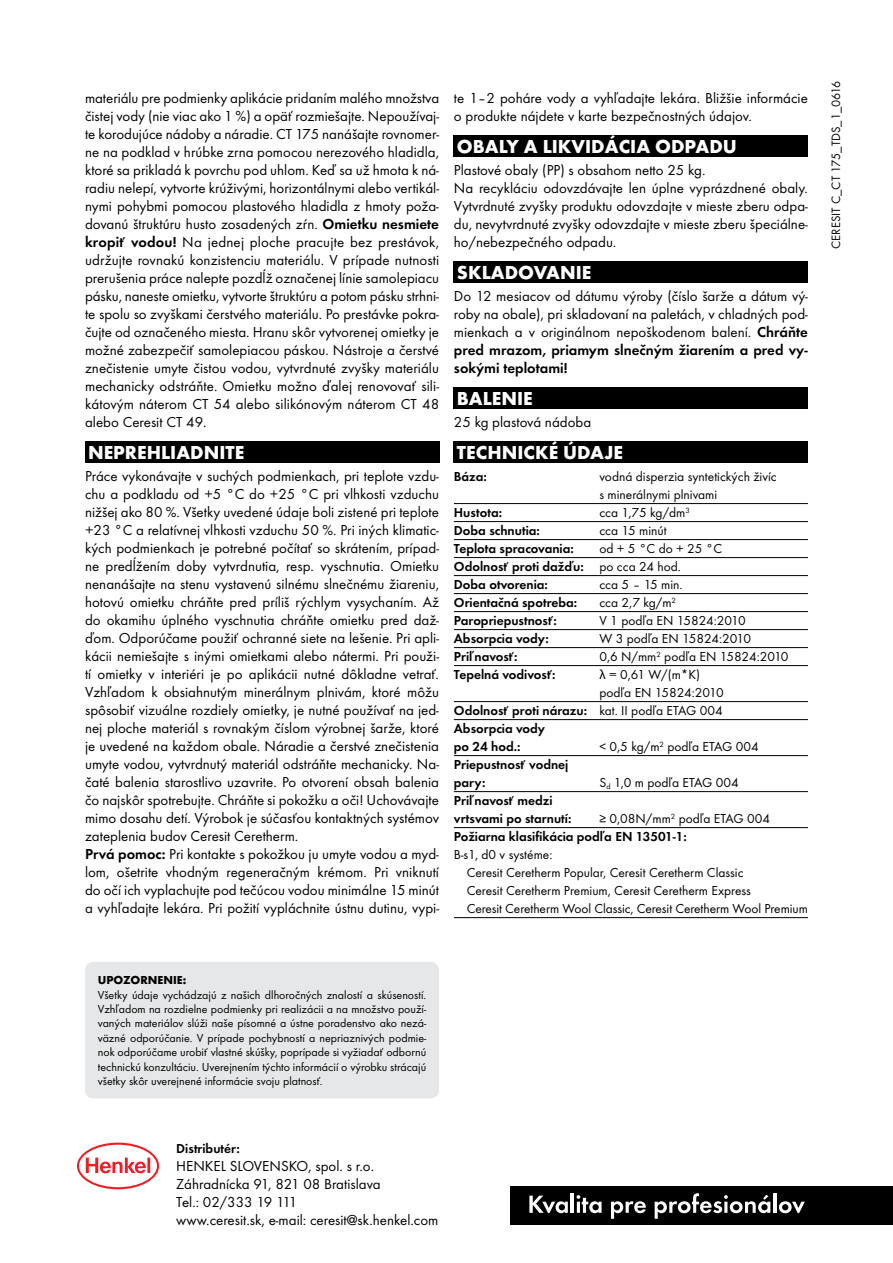
<style>
.page{position:relative;width:893px;height:1263px;background:#fff}
.page>*{position:absolute;margin:0;border:0;box-sizing:border-box;transform-origin:0 0}
.t1{font:700 19.5px "Futura TOT";color:#fff}
.t2{font:15px/18px "Futura TOT";color:#000}
.t3{font:13.5px/18px "Futura TOT";color:#000}
.t4{font:600 13.5px/18px "Futura TOT";color:#000}
.t5{font:12.6px "Futura TOT";color:#000}
.t6{font:12px/14.4px "Futura TOT";color:#000;text-align:justify}
.t7{font:700 12px "Futura TOT";color:#000}
.s1{font-weight:600}
.s2{font-weight:400}
.s3{font-family:"Myriad Pro"}
</style>
<div class="page">
<div style="left:510px;top:1186px;width:383px;height:39px;background:#000"></div>
<svg style="left:529px;top:1195px;width:39px;height:18px"></svg>
<hr style="left:571px;top:1193px;width:3px;height:20px;background:#fff">
<svg style="left:577px;top:1195px;width:24px;height:18px"></svg>
<svg style="left:611px;top:1201px;width:35px;height:18px"></svg>
<svg style="left:655px;top:1193px;width:115px;height:26px"></svg>
<hr style="left:773px;top:1193px;width:3px;height:20px;background:#fff">
<svg style="left:779px;top:1201px;width:26px;height:12px"></svg>
<div style="left:85px;top:442px;width:354px;height:21px;background:#000"></div>
<hr style="left:454px;top:503px;width:354px;height:1px;background:#000">
<hr style="left:454px;top:521px;width:354px;height:1px;background:#000">
<hr style="left:454px;top:539px;width:354px;height:1px;background:#000">
<hr style="left:454px;top:557px;width:354px;height:1px;background:#000">
<hr style="left:454px;top:575px;width:354px;height:1px;background:#000">
<hr style="left:454px;top:593px;width:354px;height:1px;background:#000">
<hr style="left:454px;top:611px;width:354px;height:1px;background:#000">
<hr style="left:454px;top:629px;width:354px;height:1px;background:#000">
<hr style="left:454px;top:647px;width:354px;height:1px;background:#000">
<hr style="left:454px;top:665px;width:354px;height:1px;background:#000">
<hr style="left:454px;top:701px;width:354px;height:1px;background:#000">
<hr style="left:454px;top:719px;width:354px;height:1px;background:#000">
<hr style="left:454px;top:755px;width:354px;height:1px;background:#000">
<hr style="left:454px;top:791px;width:354px;height:1px;background:#000">
<hr style="left:454px;top:827px;width:354px;height:1px;background:#000">
<hr style="left:454px;top:917px;width:354px;height:1px;background:#000">
<div style="left:454px;top:136px;width:354px;height:21px;background:#000"></div>
<div style="left:454px;top:262px;width:354px;height:21px;background:#000"></div>
<div style="left:454px;top:388px;width:354px;height:21px;background:#000"></div>
<div style="left:454px;top:442px;width:354px;height:21px;background:#000"></div>
<svg style="left:77px;top:1142px;width:82px;height:47px"></svg>
<div style="left:85px;top:962px;width:354px;height:136px;background:#e6e7e8;border-radius:9px"></div>
<p class="t2" style="left:85px;top:89px;width:356px;text-align:justify">materiálu pre podmienky aplikácie pridaním malého množstva čistej vody (nie viac ako 1 %) a opäť rozmiešajte. Nepoužívaj&shy;te korodujúce nádoby a náradie. CT 175 nanášajte rovnomer&shy;ne na podklad v hrúbke zrna pomocou nerezového hladidla, ktoré sa prikladá k povrchu pod uhlom. Keď sa už hmota k ná&shy;radiu nelepí, vytvorte krúživými, horizontálnymi alebo vertikál&shy;nymi pohybmi pomocou plastového hladidla z hmoty poža&shy;dovanú štruktúru husto zosadených zŕn. <span class="s1">Omietku nesmiete kropiť vodou!</span> Na jednej ploche pracujte bez prestávok, udržujte rovnakú konzistenciu materiálu. V prípade nutnosti prerušenia práce nalepte pozdĺž označenej línie samolepiacu pásku, naneste omietku, vytvorte štruktúru a potom pásku strhni&shy;te spolu so zvyškami čerstvého materiálu. Po prestávke pokra&shy;čujte od označeného miesta. Hranu skôr vytvorenej omietky je možné zabezpečiť samolepiacou páskou. Nástroje a čerstvé znečistenie umyte čistou vodou, vytvrdnuté zvyšky materiálu mechanicky odstráňte. Omietku možno ďalej renovovať sili&shy;kátovým náterom CT 54 alebo silikónovým náterom CT 48 alebo Ceresit CT 49.</p>
<h1 class="t1" style="left:88px;top:440px;width:158px">NEPREHLIADNITE</h1>
<p class="t2" style="left:85px;top:467px;width:356px">Práce vykonávajte v suchých podmienkach, pri teplote vzdu&shy;chu a podkladu od +5 °C do +25 °C pri vlhkosti vzduchu nižšej ako 80 %. Všetky uvedené údaje boli zistené pri teplote +23 °C a relatívnej vlhkosti vzduchu 50 %. Pri iných klimatic&shy;kých podmienkach je potrebné počítať so skrátením, prípad&shy;ne predĺžením doby vytvrdnutia, resp. vyschnutia. Omietku nenanášajte na stenu vystavenú silnému slnečnému žiareniu, hotovú omietku chráňte pred príliš rýchlym vysychaním. Až do okamihu úplného vyschnutia chráňte omietku pred daž&shy;ďom. Odporúčame použiť ochranné siete na lešenie. Pri apli&shy;kácii nemiešajte s inými omietkami alebo nátermi. Pri použi&shy;tí omietky v interiéri je po aplikácii nutné dôkladne vetrať.<br>Vzhľadom k obsiahnutým minerálnym plnivám, ktoré môžu spôsobiť vizuálne rozdiely omietky, je nutné používať na jed&shy;nej ploche materiál s rovnakým číslom výrobnej šarže, ktoré je uvedené na každom obale. Náradie a čerstvé znečistenia umyte vodou, vytvrdnutý materiál odstráňte mechanicky. Na&shy;čaté balenia starostlivo uzavrite. Po otvorení obsah balenia čo najskôr spotrebujte. Chráňte si pokožku a oči! Uchovávajte mimo dosahu detí. Výrobok je súčasťou kontaktných systémov zateplenia budov Ceresit Ceretherm.<br><span class="s1">Prvá pomoc:</span> Pri kontakte s pokožkou ju umyte vodou a myd&shy;lom, ošetrite vhodným regeneračným krémom. Pri vniknutí do očí ich vyplachujte pod tečúcou vodou minimálne 15 minút a vyhľadajte lekára. Pri požití vypláchnite ústnu dutinu, vypi-</p>
<p class="t2" style="left:454px;top:89px;width:355px">te 1–2 poháre vody a vyhľadajte lekára. Bližšie informácie o produkte nájdete v karte bezpečnostných údajov.</p>
<h1 class="t1" style="left:457px;top:134px;width:282px">OBALY A LIKVIDÁCIA ODPADU</h1>
<p class="t2" style="left:454px;top:161px;width:356px">Plastové obaly (PP) s obsahom netto 25 kg.<br>Na recykláciu odovzdávajte len úplne vyprázdnené obaly.<br>Vytvrdnuté zvyšky produktu odovzdajte v mieste zberu odpa&shy;du, nevytvrdnuté zvyšky odovzdajte v mieste zberu špeciálne&shy;ho/nebezpečného odpadu.</p>
<h1 class="t1" style="left:457px;top:260px;width:136px">SKLADOVANIE</h1>
<p class="t2" style="left:454px;top:287px;width:356px;text-align:justify">Do 12 mesiacov od dátumu výroby (číslo šarže a dátum vý&shy;roby na obale), pri skladovaní na paletách, v chladných pod&shy;mienkach a v originálnom nepoškodenom balení. <span class="s1">Chráňte pred mrazom, priamym slnečným žiarením a pred vy&shy;sokými teplotami!</span></p>
<h1 class="t1" style="left:457px;top:386px;width:77px">BALENIE</h1>
<p class="t2" style="left:454px;top:413px;width:139px">25 kg plastová nádoba</p>
<h1 class="t1" style="left:457px;top:440px;width:168px">TECHNICKÉ ÚDAJE</h1>
<p class="t4" style="left:454px;top:467px;width:34px">Báza:</p>
<p class="t3" style="left:599px;top:467px;width:179px">vodná disperzia syntetických živíc s minerálnymi plnivami</p>
<p class="t4" style="left:454px;top:503px;width:50px">Hustota:</p>
<p class="t3" style="left:599px;top:503px;width:92px">cca 1,75 kg/dm<sup>3</sup></p>
<p class="t4" style="left:454px;top:521px;width:87px">Doba schnutia:</p>
<p class="t3" style="left:599px;top:521px;width:69px">cca 15 minút</p>
<p class="t4" style="left:454px;top:539px;width:121px">Teplota spracovania:</p>
<p class="t4" style="left:454px;top:539px;width:270px;text-indent:146px"><span class="s2">od + 5 °C do + 25 °C<br></span>Odolnosť proti dažďu: <span class="s2">po cca 24 hod.<br></span>Doba otvorenia:</p>
<p class="t3" style="left:599px;top:575px;width:85px">cca 5 – 15 min.</p>
<p class="t4" style="left:454px;top:593px;width:125px">Orientačná spotreba:</p>
<p class="t3" style="left:599px;top:593px;width:78px">cca 2,7 kg/m<sup>2</sup></p>
<p class="t4" style="left:454px;top:611px;width:104px">Paropriepustnosť:</p>
<p class="t3" style="left:599px;top:611px;width:148px">V 1 podľa EN 15824:2010</p>
<p class="t4" style="left:454px;top:629px;width:97px">Absorpcia vody:</p>
<p class="t3" style="left:599px;top:629px;width:153px">W 3 podľa EN 15824:2010</p>
<p class="t4" style="left:454px;top:647px;width:65px">Priľnavosť:</p>
<p class="t3" style="left:599px;top:647px;width:191px">0,6 N/mm<sup>2</sup> podľa EN 15824:2010</p>
<p class="t4" style="left:454px;top:665px;width:103px">Tepelná vodivosť:</p>
<p class="t3" style="left:599px;top:665px;width:102px"><span class="s3">λ</span> = 0,61 W/(m*K)</p>
<p class="t3" style="left:599px;top:683px;width:126px">podľa EN 15824:2010</p>
<p class="t4" style="left:454px;top:701px;width:270px">Odolnosť proti nárazu: <span class="s2">kat. II podľa ETAG 004</span></p>
<p class="t4" style="left:454px;top:719px;width:93px">Absorpcia vody</p>
<p class="t4" style="left:454px;top:737px;width:68px">po 24 hod.:</p>
<p class="t3" style="left:599px;top:737px;width:161px">&lt; 0,5 kg/m<sup>2</sup> podľa ETAG 004</p>
<p class="t4" style="left:454px;top:755px;width:116px">Priepustnosť vodnej pary:</p>
<p class="t3" style="left:599px;top:773px;width:141px">S<sub>d</sub> 1,0 m podľa ETAG 004</p>
<p class="t4" style="left:454px;top:791px;width:119px">Priľnavosť medzi vrtsvami po starnutí:</p>
<p class="t4" style="left:454px;top:809px;width:318px;text-indent:146px"><span class="s2">≥ 0,08N/mm</span><sup>2</sup> <span class="s2">podľa ETAG 004<br></span>Požiarna klasifikácia podľa EN 13501-1:</p>
<p class="t3" style="left:467px;top:845px;width:343px;text-indent:-13px">B-s1, d0 v systéme:<br>Ceresit Ceretherm Popular, Ceresit Ceretherm Classic<br>Ceresit Ceretherm Premium, Ceresit Ceretherm Express<br>Ceresit Ceretherm Wool Classic, Ceresit Ceretherm Wool Premium</p>
<p class="t5" style="left:828px;top:249px;width:170px;rotate:-90deg">CERESIT C_CT 175_TDS_1_0616</p>
<p class="t7" style="left:98px;top:973px;width:90px">UPOZORNENIE:</p>
<p class="t6" style="left:98px;top:987px;width:330px">Všetky údaje vychádzajú z našich dlhoročných znalostí a skúseností.<br>Vzhľadom na rozdielne podmienky pri realizácii a na množstvo použí&shy;vaných materiálov slúži naše písomné a ústne poradenstvo ako nezá&shy;väzné odporúčanie. V prípade pochybností a nepriaznivých podmie&shy;nok odporúčame urobiť vlastné skúšky, poprípade si vyžiadať odbornú technickú konzultáciu. Uverejnením týchto informácií o výrobku strácajú všetky skôr uverejnené informácie svoju platnosť.</p>
<p class="t4" style="left:176px;top:1139px;width:65px">Distributér:</p>
<p class="t2" style="left:176px;top:1156px;width:264px">HENKEL SLOVENSKO, spol. s r.o.<br>Záhradnícka 91, 821 08 Bratislava<br>Tel.: 02/333 19 111<br>www.ceresit.sk, e-mail: ceresit@sk.henkel.com</p>
</div>
